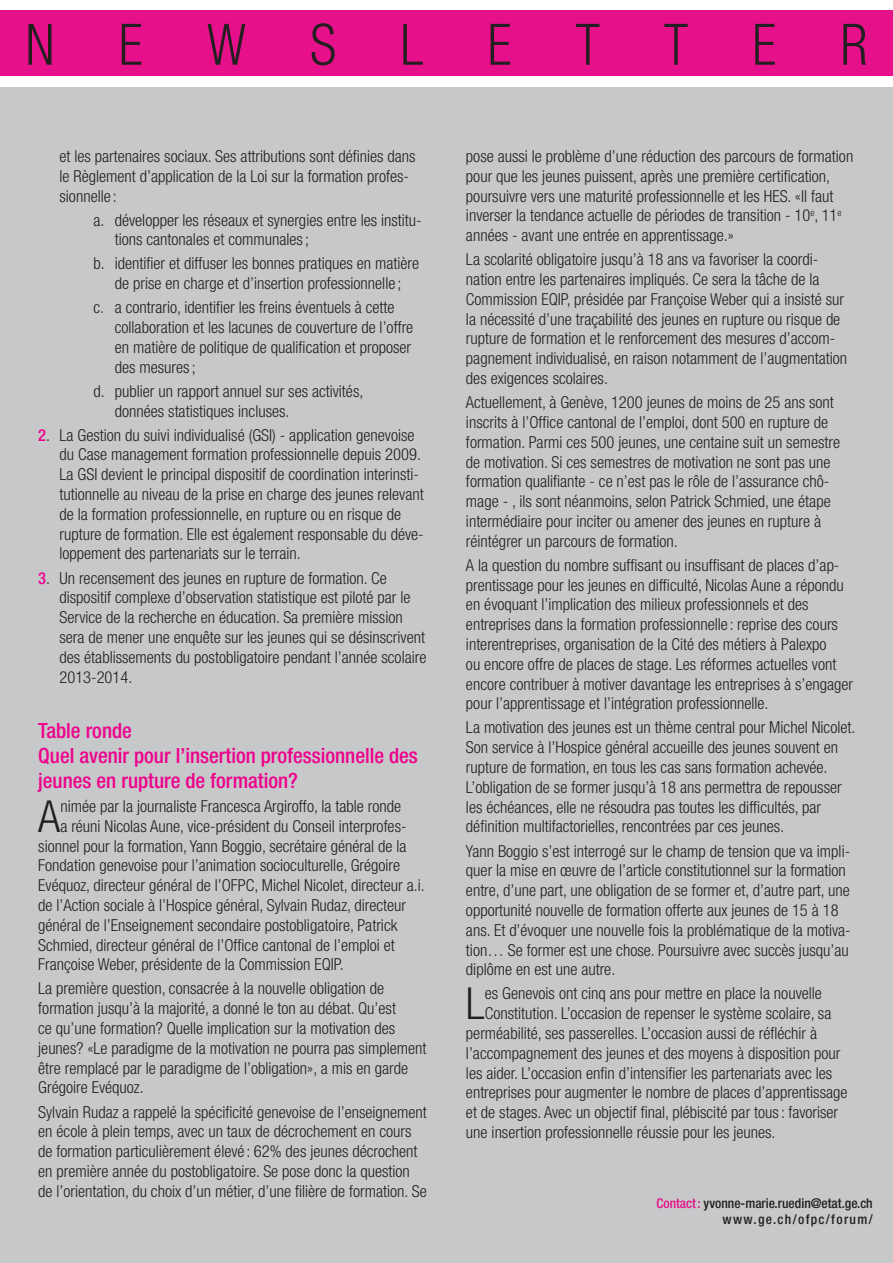
<style>
.page{position:relative;width:893px;height:1263px;background:#fff}
.page>*{position:absolute;margin:0;border:0;box-sizing:border-box;transform-origin:0 0}
.t1{font:300 condensed 57.3px "Helvetica Neue LT";letter-spacing:1.19em;color:#231f20;scale:.94 1}
.texte{font:300 condensed 44.25px "Helvetica Neue LT";color:#231f20}
.sous-titre{font:500 condensed 21px/25.2px "Helvetica Neue LT";color:#ed028c}
.texte-2{font:300 condensed 16.5px/19.8px "Helvetica Neue LT";color:#231f20}
.puces_a_b_c{font:300 condensed 16.5px/19.8px "Helvetica Neue LT";color:#231f20}
.Nom{font:500 condensed 13.5px/16.2px "Helvetica Neue LT";color:#231f20;text-align:right}
.s1{font-weight:500;color:#ed028c}
.s2{color:#e6108a}
</style>
<div class="page">
<div style="left:0;top:11px;width:893px;height:65px;background:#e6108a"></div>
<div style="left:0;top:88px;width:893px;height:1175px;background:#c7c8ca"></div>
<h1 class="t1" style="left:26px;top:12px;width:897px">NEWSLETTER</h1>
<p class="puces_a_b_c" style="left:60px;top:146px;width:358px">et les partenaires sociaux. Ses attributions sont définies dans le Règlement d’application de la Loi sur la formation profes&shy;sionnelle :</p>
<p class="puces_a_b_c" style="left:115px;top:210px;width:308px;text-indent:-21px">a. développer les réseaux et synergies entre les institu&shy;tions cantonales et communales;</p>
<p class="puces_a_b_c" style="left:94px;top:254px;width:327px;text-align:center">b. identifier et diffuser les bonnes pratiques en matière de prise en charge et d’insertion professionnelle ;</p>
<p class="puces_a_b_c" style="left:115px;top:297px;width:300px;text-indent:-21px">c. a contrario, identifier les freins éventuels à cette collaboration et les lacunes de couverture de l’offre en matière de politique de qualification et proposer des mesures;</p>
<p class="puces_a_b_c" style="left:115px;top:381px;width:250px;text-indent:-21px">d. publier un rapport annuel sur ses activités, données statistiques incluses.</p>
<p class="puces_a_b_c" style="left:60px;top:425px;width:366px;text-indent:-21px"><span class="s1">2</span>. La Gestion du suivi individualisé (GSI) - application genevoise du Case management formation professionnelle depuis 2009.<br>La GSI devient le principal dispositif de coordination interinsti&shy;tutionnelle au niveau de la prise en charge des jeunes relevant de la formation professionnelle, en rupture ou en risque de rupture de formation. Elle est également responsable du déve&shy;loppement des partenariats sur le terrain.</p>
<p class="puces_a_b_c" style="left:60px;top:568px;width:368px;text-indent:-21px"><span class="s1">3</span>. Un recensement des jeunes en rupture de formation. Ce dispositif complexe d’observation statistique est piloté par le Service de la recherche en éducation. Sa première mission sera de mener une enquête sur les jeunes qui se désinscrivent des établissements du postobligatoire pendant l’année scolaire 2013-2014.</p>
<p class="sous-titre" style="left:38px;top:717px;width:95px">Table ronde</p>
<p class="sous-titre" style="left:38px;top:742px;width:381px">Quel avenir pour l’insertion professionnelle des jeunes en rupture de formation?</p>
<p class="texte" style="left:38px;top:791px;width:24px">A</p>
<p class="texte-2" style="left:60px;top:796px;width:342px">nimée par la journaliste Francesca Argiroffo, la table ronde</p>
<p class="texte-2" style="left:60px;top:816px;width:348px">a réuni Nicolas Aune, vice-président du Conseil interprofes-</p>
<p class="texte-2" style="left:38px;top:836px;width:370px">sionnel pour la formation, Yann Boggio, secrétaire général de la</p>
<p class="texte-2" style="left:38px;top:855px;width:363px">Fondation genevoise pour l’animation socioculturelle, Grégoire</p>
<p class="texte-2" style="left:38px;top:875px;width:388px">Evéquoz, directeur général de l’OFPC, Michel Nicolet, directeur a.i.</p>
<p class="texte-2" style="left:38px;top:895px;width:369px">de l’Action sociale à l’Hospice général, Sylvain Rudaz, directeur</p>
<p class="texte-2" style="left:38px;top:915px;width:361px">général de l’Enseignement secondaire postobligatoire, Patrick</p>
<p class="texte-2" style="left:38px;top:935px;width:358px">Schmied, directeur général de l’Office cantonal de l’emploi et</p>
<p class="texte-2" style="left:38px;top:954px;width:307px">Françoise Weber, présidente de la Commission EQIP.</p>
<p class="texte-2" style="left:38px;top:978px;width:390px">La première question, consacrée à la nouvelle obligation de formation jusqu’à la majorité, a donné le ton au débat. Qu’est<br>ce qu’une formation? Quelle implication sur la motivation des jeunes? «Le paradigme de la motivation ne pourra pas simplement être remplacé par le paradigme de l’obligation», a mis en garde Grégoire Evéquoz.</p>
<p class="texte-2" style="left:38px;top:1102px;width:390px">Sylvain Rudaz a rappelé la spécificité genevoise de l’enseignement en école à plein temps, avec un taux de décrochement en cours de formation particulièrement élevé : 62% des jeunes décrochent en première année du postobligatoire. Se pose donc la question de l’orientation, du choix d’un métier, d’une filière de formation. Se</p>
<p class="texte-2" style="left:466px;top:146px;width:389px">pose aussi le problème d’une réduction des parcours de formation pour que les jeunes puissent, après une première certification, poursuivre vers une maturité professionnelle et les HES. «Il faut inverser la tendance actuelle de périodes de transition - 10<sup>e</sup>, 11<sup>e </sup>années - avant une entrée en apprentissage.»</p>
<p class="texte-2" style="left:466px;top:249px;width:383px">La scolarité obligatoire jusqu’à 18 ans va favoriser la coordi&shy;nation entre les partenaires impliqués. Ce sera la tâche de la Commission EQIP, présidée par Françoise Weber qui a insisté sur la nécessité d’une traçabilité des jeunes en rupture ou risque de rupture de formation et le renforcement des mesures d’accom&shy;pagnement individualisé, en raison notamment de l’augmentation des exigences scolaires.</p>
<p class="texte-2" style="left:466px;top:392px;width:376px">Actuellement, à Genève, 1200 jeunes de moins de 25 ans sont inscrits à l’Office cantonal de l’emploi, dont 500 en rupture de formation. Parmi ces 500 jeunes, une centaine suit un semestre de motivation. Si ces semestres de motivation ne sont pas une formation qualifiante - ce n’est pas le rôle de l’assurance chô&shy;mage - , ils sont néanmoins, selon Patrick Schmied, une étape intermédiaire pour inciter ou amener des jeunes en rupture à réintégrer un parcours de formation.</p>
<p class="texte-2" style="left:466px;top:555px;width:389px">A la question du nombre suffisant ou insuffisant de places d’ap&shy;prentissage pour les jeunes en difficulté, Nicolas Aune a répondu en évoquant l’implication des milieux professionnels et des entreprises dans la formation professionnelle : reprise des cours interentreprises, organisation de la Cité des métiers à Palexpo<br>ou encore offre de places de stage. Les réformes actuelles vont encore contribuer à motiver davantage les entreprises à s’engager pour l’apprentissage et l’intégration professionnelle.</p>
<p class="texte-2" style="left:466px;top:717px;width:391px">La motivation des jeunes est un thème central pour Michel Nicolet.<br>Son service à l’Hospice général accueille des jeunes souvent en rupture de formation, en tous les cas sans formation achevée.<br>L’obligation de se former jusqu’à 18 ans permettra de repousser les échéances, elle ne résoudra pas toutes les difficultés, par définition multifactorielles, rencontrées par ces jeunes.</p>
<p class="texte-2" style="left:466px;top:841px;width:386px">Yann Boggio s’est interrogé sur le champ de tension que va impli&shy;quer la mise en œuvre de l’article constitutionnel sur la formation entre, d’une part, une obligation de se former et, d’autre part, une opportunité nouvelle de formation offerte aux jeunes de 15 à 18 ans. Et d’évoquer une nouvelle fois la problématique de la motiva&shy;tion… Se former est une chose. Poursuivre avec succès jusqu’au diplôme en est une autre.</p>
<p class="texte" style="left:466px;top:978px;width:20px">L</p>
<p class="texte-2" style="left:485px;top:983px;width:339px">es Genevois ont cinq ans pour mettre en place la nouvelle</p>
<p class="texte-2" style="left:485px;top:1003px;width:348px">Constitution. L’occasion de repenser le système scolaire, sa</p>
<p class="texte-2" style="left:466px;top:1023px;width:353px">perméabilité, ses passerelles. L’occasion aussi de réfléchir à</p>
<p class="texte-2" style="left:466px;top:1043px;width:376px">l’accompagnement des jeunes et des moyens à disposition pour</p>
<p class="texte-2" style="left:466px;top:1063px;width:368px">les aider. L’occasion enfin d’intensifier les partenariats avec les</p>
<p class="texte-2" style="left:466px;top:1082px;width:383px">entreprises pour augmenter le nombre de places d’apprentissage</p>
<p class="texte-2" style="left:466px;top:1102px;width:374px">et de stages. Avec un objectif final, plébiscité par tous: favoriser</p>
<p class="texte-2" style="left:466px;top:1122px;width:311px">une insertion professionnelle réussie pour les jeunes.</p>
<p class="Nom" style="left:656px;top:1194px;width:218px"><span class="s2">Contact:</span> yvonne-marie.ruedin@etat.ge.ch www.ge.ch/ofpc/forum/</p>
</div>
